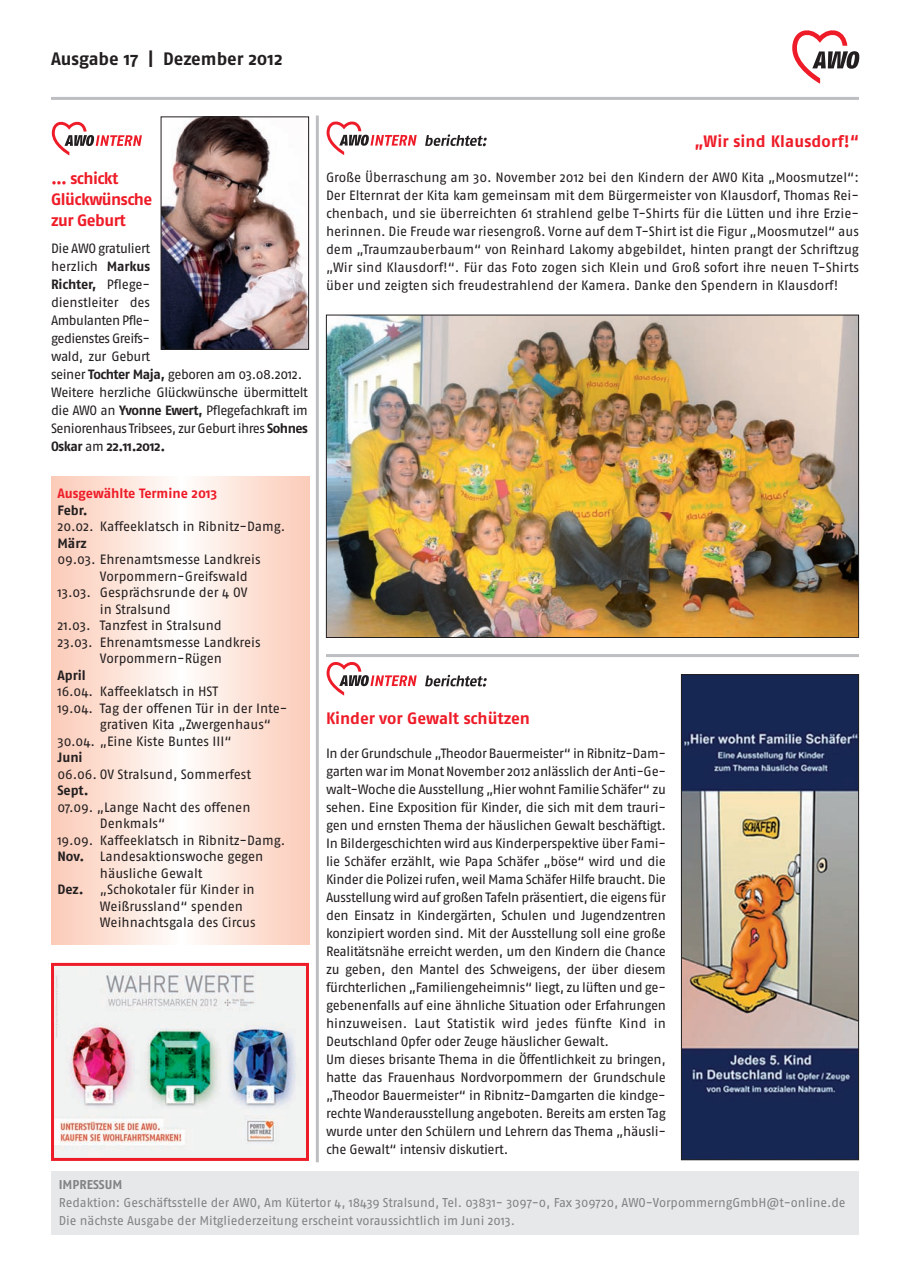
<style>
.page{position:relative;width:910px;height:1280px;background:#fff}
.page>*{position:absolute;margin:0;border:0;box-sizing:border-box;transform-origin:0 0}
.t1{font:700 18px "Fago No";color:#231f20}
.t2{font:700 16.5px "Fago No";letter-spacing:-.005em;color:#ee1c28}
.t3{font:700 16.5px/21px "Fago No";letter-spacing:-.03em;color:#ee1c28}
.t4{font:13.5px/18px "Fago No";letter-spacing:-.02em;color:#231f20}
.t5{font:13.5px "Fago No";color:#231f20}
.t6{font:700 13.5px "Fago No";color:#231f20}
.t7{font:700 13.5px "Fago No";letter-spacing:-.005em;color:#ee1c28}
.t8{font:12.75px/18px "Fago No";color:#808285}
.t9{font:700 12.75px "Fago No";color:#808285}
.s1{font-weight:700}
</style>
<div class="page">
<hr style="left:51px;top:97px;width:808px;height:3px;background:#bdbec1">
<svg style="left:792px;top:30px;width:67px;height:54px"></svg>
<svg style="left:52px;top:122px;width:90px;height:33px"></svg>
<img style="left:328px;top:317px;width:529px;height:319px">
<hr style="left:316px;top:116px;width:3px;height:1046px;background:#bdbec1">
<div style="left:51px;top:1172px;width:808px;height:63px;background:#e7e8e9"></div>
<svg style="left:327px;top:121px;width:90px;height:34px"></svg>
<svg style="left:425px;top:134px;width:62px;height:12px"></svg>
<svg style="left:327px;top:662px;width:90px;height:34px"></svg>
<svg style="left:425px;top:675px;width:62px;height:12px"></svg>
<img style="left:55px;top:967px;width:250px;height:190px">
<div style="left:51px;top:963px;width:258px;height:198px;border:3px solid #ee1c28"></div>
<img style="left:163px;top:118px;width:144px;height:230px">
<div style="left:161px;top:116px;width:148px;height:234px;border:1px solid #231f20"></div>
<svg style="left:51px;top:476px;width:258px;height:468px"></svg>
<hr style="left:326px;top:654px;width:533px;height:3px;background:#bdbec1">
<img style="left:683px;top:676px;width:174px;height:482px">
<div style="left:681px;top:674px;width:178px;height:486px;border:1px solid #231f20"></div>
<h1 class="t1" style="left:51px;top:52px;width:233px">Ausgabe 17 | Dezember 2012</h1>
<p class="t3" style="left:51px;top:169px;width:103px">… schickt<br>Glückwünsche zur Geburt</p>
<p class="t4" style="left:51px;top:241px;width:258px">Die AWO gratuliert<br>herzlich <span class="s1">Markus<br>Richter,</span> Pflege-<br>dienstleiter des<br>Ambulanten Pfle-<br>gedienstes Greifs-<br>wald, zur Geburt<br>seiner <span class="s1">Tochter Maja,</span> geboren am 03.08.2012.<br>Weitere herzliche Glückwünsche übermittelt die AWO an <span class="s1">Yvonne Ewert,</span> Pflegefachkraft im<br>Seniorenhaus Tribsees, zur Geburt ihres <span class="s1">Sohnes<br>Oskar</span> am <span class="s1">22.11.2012.</span></p>
<p class="t7" style="left:57px;top:489px;width:161px">Ausgewählte Termine 2013</p>
<p class="t6" style="left:57px;top:505px;width:32px">Febr.</p>
<p class="t4" style="left:57px;top:519px;width:230px">20.02. Kaffeeklatsch in Ribnitz-Damg.</p>
<p class="t6" style="left:57px;top:538px;width:31px">März</p>
<p class="t5" style="left:57px;top:555px;width:205px">09.03. Ehrenamtsmesse Landkreis</p>
<p class="t5" style="left:100px;top:571px;width:149px">Vorpommern-Greifswald</p>
<p class="t5" style="left:57px;top:588px;width:192px">13.03. Gesprächsrunde der 4 OV</p>
<p class="t5" style="left:100px;top:604px;width:72px">in Stralsund</p>
<p class="t4" style="left:57px;top:618px;width:166px">21.03. Tanzfest in Stralsund</p>
<p class="t5" style="left:57px;top:637px;width:205px">23.03. Ehrenamtsmesse Landkreis</p>
<p class="t4" style="left:100px;top:651px;width:124px">Vorpommern-Rügen</p>
<p class="t6" style="left:57px;top:670px;width:30px">April</p>
<p class="t4" style="left:57px;top:684px;width:162px">16.04. Kaffeeklatsch in HST</p>
<p class="t4" style="left:57px;top:700px;width:231px">19.04. Tag der offenen Tür in der Inte-</p>
<p class="t4" style="left:100px;top:717px;width:173px">grativen Kita „Zwergenhaus“</p>
<p class="t4" style="left:57px;top:733px;width:176px">30.04. „Eine Kiste Buntes III“</p>
<p class="t6" style="left:57px;top:753px;width:27px">Juni</p>
<p class="t5" style="left:57px;top:769px;width:195px">06.06. OV Stralsund, Sommerfest</p>
<p class="t6" style="left:57px;top:786px;width:33px">Sept.</p>
<p class="t4" style="left:57px;top:799px;width:195px">07.09. „Lange Nacht des offenen</p>
<p class="t5" style="left:100px;top:819px;width:67px">Denkmals“</p>
<p class="t4" style="left:57px;top:832px;width:230px">19.09. Kaffeeklatsch in Ribnitz-Damg.</p>
<p class="t5" style="left:57px;top:852px;width:208px"><span class="s1">Nov.</span> Landesaktionswoche gegen</p>
<p class="t5" style="left:100px;top:868px;width:104px">häusliche Gewalt</p>
<p class="t5" style="left:57px;top:885px;width:199px"><span class="s1">Dez.</span> „Schokotaler für Kinder in</p>
<p class="t5" style="left:100px;top:901px;width:144px">Weißrussland“ spenden</p>
<p class="t4" style="left:100px;top:915px;width:157px">Weihnachtsgala des Circus</p>
<p class="t2" style="left:694px;top:135px;width:166px">„Wir sind Klausdorf!“</p>
<p class="t4" style="left:326px;top:170px;width:535px;text-align:justify">Große Überraschung am 30. November 2012 bei den Kindern der AWO Kita „Moosmutzel“:<br>Der Elternrat der Kita kam gemeinsam mit dem Bürgermeister von Klausdorf, Thomas Rei&shy;chenbach, und sie überreichten 61 strahlend gelbe T-Shirts für die Lütten und ihre Erzie&shy;herinnen. Die Freude war riesengroß. Vorne auf dem T-Shirt ist die Figur „Moosmutzel“ aus dem „Traumzauberbaum“ von Reinhard Lakomy abgebildet, hinten prangt der Schriftzug „Wir sind Klausdorf!“. Für das Foto zogen sich Klein und Groß sofort ihre neuen T-Shirts über und zeigten sich freudestrahlend der Kamera. Danke den Spendern in Klausdorf!</p>
<p class="t2" style="left:326px;top:712px;width:205px">Kinder vor Gewalt schützen</p>
<p class="t4" style="left:326px;top:745px;width:342px">In der Grundschule „Theodor Bauermeister“ in Ribnitz-Dam&shy;garten war im Monat November 2012 anlässlich der Anti-Ge&shy;walt-Woche die Ausstellung „Hier wohnt Familie Schäfer“ zu sehen. Eine Exposition für Kinder, die sich mit dem trauri&shy;gen und ernsten Thema der häuslichen Gewalt beschäftigt.<br>In Bildergeschichten wird aus Kinderperspektive über Fami&shy;lie Schäfer erzählt, wie Papa Schäfer „böse“ wird und die Kinder die Polizei rufen, weil Mama Schäfer Hilfe braucht. Die Ausstellung wird auf großen Tafeln präsentiert, die eigens für den Einsatz in Kindergärten, Schulen und Jugendzentren konzipiert worden sind. Mit der Ausstellung soll eine große Realitätsnähe erreicht werden, um den Kindern die Chance zu geben, den Mantel des Schweigens, der über diesem fürchterlichen „Familiengeheimnis“ liegt, zu lüften und ge&shy;gebenenfalls auf eine ähnliche Situation oder Erfahrungen hinzuweisen. Laut Statistik wird jedes fünfte Kind in Deutschland Opfer oder Zeuge häuslicher Gewalt.<br>Um dieses brisante Thema in die Öffentlichkeit zu bringen, hatte das Frauenhaus Nordvorpommern der Grundschule „Theodor Bauermeister“ in Ribnitz-Damgarten die kindge&shy;rechte Wanderausstellung angeboten. Bereits am ersten Tag wurde unter den Schülern und Lehrern das Thema „häusli&shy;che Gewalt“ intensiv diskutiert.</p>
<p class="t9" style="left:59px;top:1180px;width:65px">IMPRESSUM</p>
<p class="t8" style="left:59px;top:1195px;width:788px">Redaktion: Geschäftsstelle der AWO, Am Kütertor 4, 18439 Stralsund, Tel. 03831- 3097-0, Fax 309720, AWO-VorpommerngGmbH@t-online.de<br>Die nächste Ausgabe der Mitgliederzeitung erscheint voraussichtlich im Juni 2013.</p>
</div>
